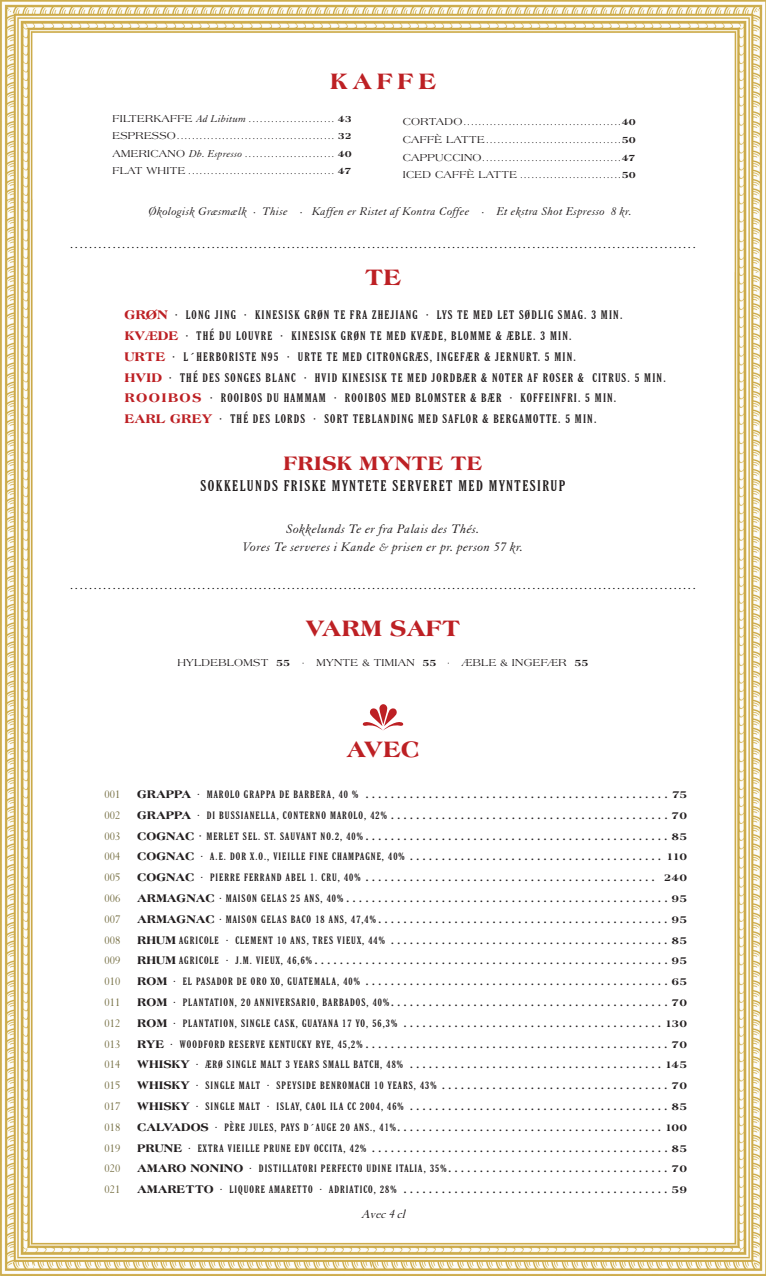
<style>
.page{position:relative;width:766px;height:1276px;background:#fff}
.page>*{position:absolute;margin:0;border:0;box-sizing:border-box;transform-origin:0 0}
.t1{font:800 24px "Americana";color:#bd2024}
.t2{font:800 21px "Americana";color:#bd2024}
.t3{font:700 extra-condensed 15px "Cheltenham BT";letter-spacing:.1em;color:#231f20}
.t4{font:14.85px "Minion Pro";color:#231f20}
.t5{font:13.5px "Americana";color:#000}
.t6{font:italic 13.5px/18px "Granjon LT Std";letter-spacing:.025em;color:#231f20;text-align:center}
.t7{font:italic 12.75px "Granjon LT Std";color:#231f20}
.t8{font:italic 12.15px "Granjon LT Std";letter-spacing:.025em;color:#231f20}
.t9{font:700 extra-condensed 12px/20.9px "Cheltenham BT";letter-spacing:.1em;color:#231f20}
.t10{font:11.85px "Granjon LT Std";color:#756e42}
.t11{font:10.8px/17.5px "Americana";letter-spacing:.025em;color:#231f20;text-align:justify}
.t12{font:700 extra-condensed 10.35px "Cheltenham BT";letter-spacing:.1em;color:#231f20}
.s1{font-family:"Granjon LT Std";font-style:italic}
.s2{font-family:"Americana Becker Ext";font-weight:700;font-size:9.45px}
.s3{font-size:12px}
.s4{font-family:"Americana";font-weight:800;font-stretch:normal;font-size:13.5px;color:#bd2024}
.s5{font-family:"Americana";font-weight:800;font-size:11.85px}
.s6{font-family:"Cheltenham BT";font-weight:700;font-stretch:extra-condensed;font-size:10.35px}
.s7{font-family:"Americana Becker Ext";font-weight:700;font-size:10.35px}
.s8{font-family:"Cheltenham BT";font-weight:700;font-stretch:extra-condensed;font-size:11.85px}
.s9{font-family:"Americana";font-weight:800;font-stretch:normal;font-size:11.85px}
.s10{font-family:"Minion Pro";font-weight:400;font-stretch:normal;font-size:14.85px}
.s11{font-family:"Americana Becker Ext";font-stretch:normal}
</style>
<div class="page">
<img style="left:0;top:0;width:765px;height:1275px">
<p class="t1" style="left:330px;top:67px;width:108px">KAFFE</p>
<p class="t11" style="left:112px;top:109px;width:240px">FILTERKAFFE <span class="s1">Ad Libitum</span> ....................... <span class="s2">43<br></span>ESPRESSO .......................................... <span class="s2">32<br></span>AMERICANO <span class="s1">Db. Espresso</span> ........................ <span class="s2">40<br></span>FLAT WHITE ....................................... <span class="s2">47</span></p>
<p class="t11" style="left:402px;top:113px;width:234px">CORTADO ..........................................<span class="s2">40<br></span>CAFFÈ LATTE ....................................<span class="s2">50<br></span>CAPPUCCINO .....................................<span class="s2">47<br></span>ICED CAFFÈ LATTE ...........................<span class="s2">50</span></p>
<p class="t8" style="left:149px;top:204px;width:484px">Økologisk Græsmælk <span class="s3">· Thise</span> · Kaffen er Ristet af Kontra Coffee · Et ekstra Shot Espresso 8 kr.</p>
<p class="t5" style="left:70px;top:236px;width:628px">.....................................................................................................................................</p>
<p class="t1" style="left:364px;top:263px;width:38px">TE</p>
<p class="t9" style="left:124px;top:304px;width:542px"><span class="s4">GRØN</span> · LONG JING · KINESISK GRØN TE FRA ZHEJIANG · LYS TE MED LET SØDLIG SMAG. 3 MIN.<br><span class="s4">KVÆDE</span> · THÉ DU LOUVRE · KINESISK GRØN TE MED KVÆDE, BLOMME &amp; ÆBLE. 3 MIN.<br><span class="s4">URTE</span> · L´HERBORISTE N95 · URTE TE MED CITRONGRÆS, INGEFÆR &amp; JERNURT. 5 MIN.<br><span class="s4">HVID</span> · THÉ DES SONGES BLANC · HVID KINESISK TE MED JORDBÆR &amp; NOTER AF ROSER &amp; CITRUS. 5 MIN.<br><span class="s4">ROOIBOS</span> · ROOIBOS DU HAMMAM · ROOIBOS MED BLOMSTER &amp; BÆR · KOFFEINFRI. 5 MIN.<br><span class="s4">EARL GREY</span> · THÉ DES LORDS · SORT TEBLANDING MED SAFLOR &amp; BERGAMOTTE. 5 MIN.</p>
<p class="t2" style="left:283px;top:451px;width:200px">FRISK MYNTE TE</p>
<p class="t3" style="left:200px;top:477px;width:366px">SOKKELUNDS FRISKE MYNTETE SERVERET MED MYNTESIRUP</p>
<p class="t6" style="left:243px;top:520px;width:282px">Sokkelunds Te er fra Palais des Thés.<br>Vores Te serveres i Kande &amp; prisen er pr. person 57 kr.</p>
<p class="t5" style="left:70px;top:577px;width:628px">.....................................................................................................................................</p>
<p class="t1" style="left:305px;top:614px;width:157px">VARM SAFT</p>
<p class="t11" style="left:177px;top:654px;width:412px">HYLDEBLOMST <span class="s2">55</span> · MYNTE &amp; TIMIAN <span class="s2">55</span> · ÆBLE &amp; INGEFÆR <span class="s2">55</span></p>
<p class="t1" style="left:346px;top:735px;width:74px">AVEC</p>
<p class="t10" style="left:104px;top:788px;width:17px">001</p>
<p class="t4" style="left:137px;top:783px;width:551px"><span class="s5">GRAPPA</span> <span class="s6">· MAROLO GRAPPA DE BARBERA, 40 %</span> ................................................ <span class="s7">75</span></p>
<p class="t10" style="left:104px;top:809px;width:17px">002</p>
<p class="t4" style="left:137px;top:804px;width:551px"><span class="s5">GRAPPA</span> <span class="s6">· DI BUSSIANELLA, CONTERNO MAROLO, 42%</span> ............................................ <span class="s7">70</span></p>
<p class="t10" style="left:104px;top:829px;width:17px">003</p>
<p class="t4" style="left:137px;top:825px;width:551px"><span class="s5">COGNAC</span> <span class="s8">·</span> <span class="s6">MERLET SEL. ST. SAUVANT NO.2, 40%</span> ................................................ <span class="s7">85</span></p>
<p class="t10" style="left:104px;top:850px;width:17px">004</p>
<p class="t4" style="left:137px;top:845px;width:551px"><span class="s5">COGNAC</span> <span class="s6">· A.E. DOR X.O., VIEILLE FINE CHAMPAGNE, 40%</span> ........................................ <span class="s7">110</span></p>
<p class="t10" style="left:104px;top:871px;width:17px">005</p>
<p class="t4" style="left:137px;top:866px;width:551px"><span class="s5">COGNAC</span> <span class="s6">· PIERRE FERRAND ABEL 1. CRU, 40%</span> .............................................. <span class="s7">240</span></p>
<p class="t10" style="left:104px;top:892px;width:17px">006</p>
<p class="t4" style="left:137px;top:887px;width:551px"><span class="s5">ARMAGNAC</span> <span class="s6">· MAISON GELAS 25 ANS, 40%</span> ................................................... <span class="s7">95</span></p>
<p class="t10" style="left:104px;top:912px;width:17px">007</p>
<p class="t4" style="left:137px;top:908px;width:551px"><span class="s5">ARMAGNAC</span> <span class="s6">· MAISON GELAS BACO 18 ANS, 47,4%</span> .............................................. <span class="s7">95</span></p>
<p class="t10" style="left:104px;top:933px;width:17px">008</p>
<p class="t4" style="left:137px;top:929px;width:551px"><span class="s5">RHUM</span> <span class="s6">AGRICOLE · CLEMENT 10 ANS, TRES VIEUX, 44%</span> ............................................ <span class="s7">85</span></p>
<p class="t10" style="left:104px;top:954px;width:17px">009</p>
<p class="t4" style="left:137px;top:949px;width:551px"><span class="s5">RHUM</span> <span class="s6">AGRICOLE · J.M. VIEUX, 46,6%</span> ........................................................ <span class="s7">95</span></p>
<p class="t10" style="left:104px;top:975px;width:17px">010</p>
<p class="t4" style="left:137px;top:970px;width:551px"><span class="s5">ROM</span> <span class="s6">· EL PASADOR DE ORO XO, GUATEMALA, 40%</span> ................................................ <span class="s7">65</span></p>
<p class="t10" style="left:104px;top:996px;width:17px">011</p>
<p class="t4" style="left:137px;top:991px;width:551px"><span class="s5">ROM</span> <span class="s6">· PLANTATION, 20 ANNIVERSARIO, BARBADOS, 40%</span> ............................................ <span class="s7">70</span></p>
<p class="t10" style="left:104px;top:1016px;width:17px">012</p>
<p class="t4" style="left:137px;top:1012px;width:551px"><span class="s5">ROM</span> <span class="s6">· PLANTATION, SINGLE CASK, GUAYANA 17 YO, 56,3%</span> ......................................... <span class="s7">130</span></p>
<p class="t10" style="left:104px;top:1037px;width:17px">013</p>
<p class="t4" style="left:137px;top:1033px;width:551px"><span class="s5">RYE</span> <span class="s6">· WOODFORD RESERVE KENTUCKY RYE, 45,2%</span> ................................................ <span class="s7">70</span></p>
<p class="t10" style="left:104px;top:1058px;width:17px">014</p>
<p class="t4" style="left:137px;top:1053px;width:551px"><span class="s5">WHISKY</span> <span class="s6">· ÆRØ SINGLE MALT 3 YEARS SMALL BATCH, 48%</span> ........................................ <span class="s7">145</span></p>
<p class="t10" style="left:104px;top:1079px;width:17px">015</p>
<p class="t12" style="left:137px;top:1079px;width:551px"><span class="s9">WHISKY</span> · SINGLE MALT · SPEYSIDE BENROMACH 10 YEARS, 43% <span class="s10">....................................</span> <span class="s11">70</span></p>
<p class="t10" style="left:104px;top:1100px;width:17px">017</p>
<p class="t4" style="left:137px;top:1095px;width:551px"><span class="s5">WHISKY</span> <span class="s6">· SINGLE MALT · ISLAY, CAOL ILA CC 2004, 46%</span> ......................................... <span class="s7">85</span></p>
<p class="t10" style="left:104px;top:1120px;width:17px">018</p>
<p class="t4" style="left:137px;top:1116px;width:551px"><span class="s5">CALVADOS</span> <span class="s6">· PÈRE JULES, PAYS D´AUGE 20 ANS., 41%</span> .......................................... <span class="s7">100</span></p>
<p class="t10" style="left:104px;top:1141px;width:17px">019</p>
<p class="t4" style="left:137px;top:1136px;width:551px"><span class="s5">PRUNE</span> <span class="s6">· EXTRA VIEILLE PRUNE EDV OCCITA, 42%</span> ............................................... <span class="s7">85</span></p>
<p class="t10" style="left:104px;top:1162px;width:17px">020</p>
<p class="t12" style="left:137px;top:1162px;width:551px"><span class="s9">AMARO NONINO</span> · DISTILLATORI PERFECTO UDINE ITALIA, 35% <span class="s10">...................................</span> <span class="s11">70</span></p>
<p class="t10" style="left:104px;top:1183px;width:17px">021</p>
<p class="t4" style="left:137px;top:1178px;width:551px"><span class="s5">AMARETTO</span> <span class="s6">· LIQUORE AMARETTO · ADRIATICO, 28%</span> .......................................... <span class="s7">59</span></p>
<p class="t7" style="left:360px;top:1207px;width:50px">Avec4cl</p>
</div>
